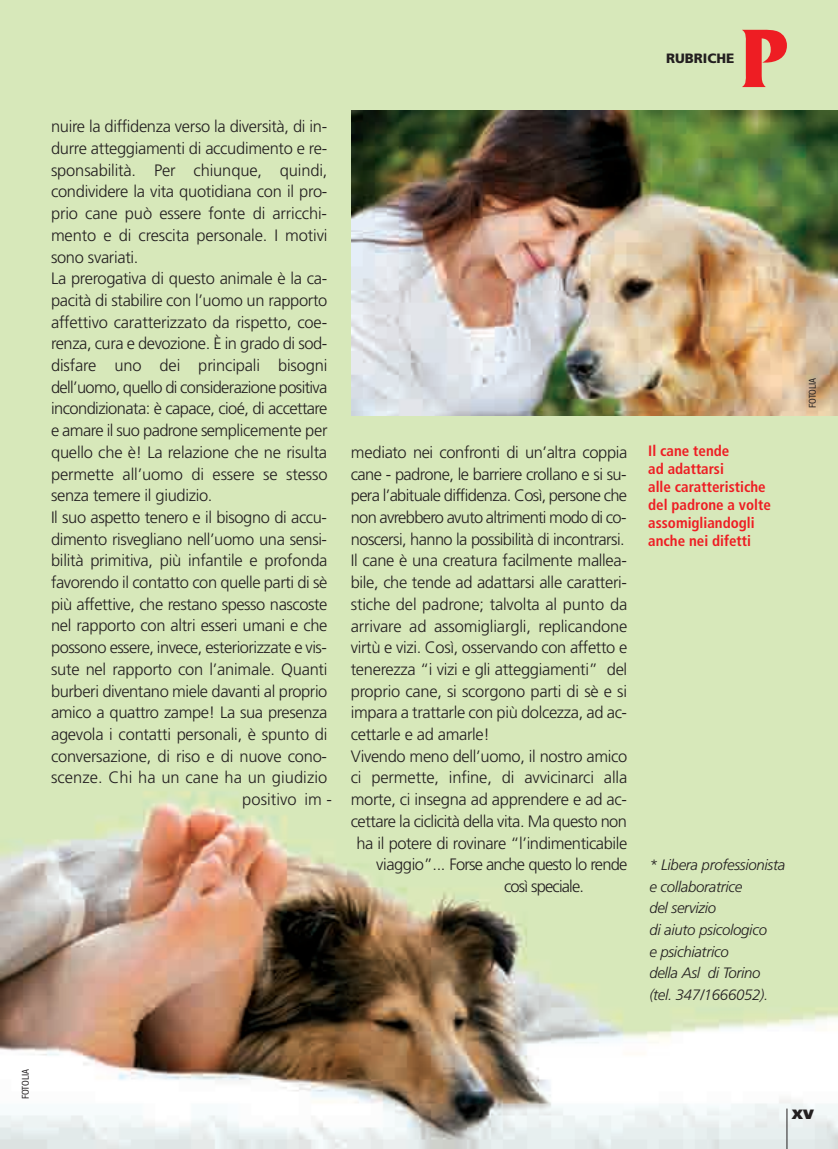
<style>
.page{position:relative;width:838px;height:1149px;background:#fff}
.page>*{position:absolute;margin:0;border:0;box-sizing:border-box;transform-origin:0 0}
.t1{font:300 16.5px "Frutiger";letter-spacing:-.02em;color:#231f20}
.t2{font:300 16.5px "Frutiger";letter-spacing:-.04em;color:#231f20}
.t3{font:300 16.5px "Frutiger";letter-spacing:-.05em;color:#231f20}
.t4{font:300 16.5px "Frutiger";letter-spacing:.005em;color:#231f20}
.t5{font:italic 300 15px/21.6px "Frutiger";letter-spacing:-.02em;color:#231f20}
.t6{font:700 condensed 15px/18px "Frutiger";color:#ee1d23}
.t7{font:900 13.5px "Frutiger";color:#231f20}
.t8{font:900 13.5px "Frutiger";color:#231f20}
.t9{font:condensed 10.2px "Franklin Gothic";color:#231f20}
</style>
<div class="page">
<img style="left:0;top:0;width:838px;height:1148px">
<svg style="left:742px;top:30px;width:45px;height:57px;background:#e47463"></svg>
<img style="left:351px;top:111px;width:487px;height:304px">
<hr style="left:786px;top:1108px;width:1px;height:40px;background:#231f20">
<p class="t7" style="left:666px;top:53px;width:70px">RUBRICHE</p>
<p class="t1" style="left:51px;top:120px;width:278px">nuire la diffidenza verso la diversità, di in-</p>
<p class="t1" style="left:51px;top:142px;width:278px">durre atteggiamenti di accudimento e re-</p>
<p class="t1" style="left:51px;top:163px;width:278px">sponsabilità. Per chiunque, quindi,</p>
<p class="t1" style="left:51px;top:185px;width:278px">condividere la vita quotidiana con il pro-</p>
<p class="t1" style="left:51px;top:207px;width:277px">prio cane può essere fonte di arricchi-</p>
<p class="t1" style="left:51px;top:228px;width:278px">mento e di crescita personale. I motivi</p>
<p class="t1" style="left:51px;top:250px;width:89px">sono svariati.</p>
<p class="t1" style="left:51px;top:272px;width:278px">La prerogativa di questo animale è la ca-</p>
<p class="t1" style="left:51px;top:293px;width:278px">pacità di stabilire con l’uomo un rapporto</p>
<p class="t1" style="left:51px;top:315px;width:278px">affettivo caratterizzato da rispetto, coe-</p>
<p class="t1" style="left:51px;top:337px;width:278px">renza, cura e devozione. È in grado di sod-</p>
<p class="t1" style="left:51px;top:358px;width:278px">disfare uno dei principali bisogni</p>
<p class="t2" style="left:51px;top:380px;width:278px">dell’uomo, quello di considerazione positiva</p>
<p class="t1" style="left:51px;top:402px;width:278px">incondizionata: è capace, cioé, di accettare</p>
<p class="t1" style="left:51px;top:423px;width:278px">e amare il suo padrone sem plicemente per</p>
<p class="t1" style="left:51px;top:445px;width:278px">quello che è! La relazione che ne risulta</p>
<p class="t1" style="left:51px;top:467px;width:278px">permette all’uomo di essere se stesso</p>
<p class="t1" style="left:51px;top:488px;width:163px">senza temere il giudizio.</p>
<p class="t1" style="left:51px;top:510px;width:277px">Il suo aspetto tenero e il bisogno di accu-</p>
<p class="t1" style="left:51px;top:532px;width:277px">dimento risvegliano nell’uomo una sensi-</p>
<p class="t1" style="left:51px;top:553px;width:278px">bilità primitiva, più infantile e profonda</p>
<p class="t1" style="left:51px;top:575px;width:278px">favorendo il contatto con quelle parti di sè</p>
<p class="t1" style="left:51px;top:597px;width:278px">più affettive, che restano spesso nascoste</p>
<p class="t1" style="left:51px;top:619px;width:278px">nel rapporto con altri esseri umani e che</p>
<p class="t1" style="left:51px;top:640px;width:277px">possono essere, invece, esteriorizzate e vis-</p>
<p class="t1" style="left:51px;top:662px;width:278px">sute nel rapporto con l’animale. Quanti</p>
<p class="t1" style="left:51px;top:684px;width:278px">burberi diventano miele davanti al proprio</p>
<p class="t1" style="left:51px;top:705px;width:278px">amico a quattro zampe! La sua presenza</p>
<p class="t1" style="left:51px;top:727px;width:278px">agevola i contatti personali, è spunto di</p>
<p class="t1" style="left:51px;top:749px;width:277px">conversazione, di riso e di nuove cono-</p>
<p class="t4" style="left:51px;top:770px;width:278px">scenze. Chi ha un cane ha un giudizio</p>
<p class="t4" style="left:242px;top:792px;width:91px">positivo im -</p>
<p class="t1" style="left:351px;top:445px;width:278px">me diato nei confronti di un’altra coppia</p>
<p class="t1" style="left:351px;top:467px;width:277px">cane - padrone, le barriere crollano e si su-</p>
<p class="t2" style="left:351px;top:489px;width:278px">pera l’abituale diffidenza. Così, persone che</p>
<p class="t2" style="left:351px;top:510px;width:277px">non avrebbero avuto altrimenti modo di co-</p>
<p class="t1" style="left:351px;top:532px;width:275px">noscersi, hanno la possibilità di incontrarsi.</p>
<p class="t1" style="left:351px;top:554px;width:278px">Il cane è una creatura facilmente mallea-</p>
<p class="t1" style="left:351px;top:575px;width:278px">bile, che tende ad adattarsi alle caratteri-</p>
<p class="t1" style="left:351px;top:597px;width:278px">stiche del padrone; talvolta al punto da</p>
<p class="t1" style="left:351px;top:619px;width:278px">arrivare ad assomigliargli, replicandone</p>
<p class="t1" style="left:351px;top:640px;width:278px">virtù e vizi. Così, osservando con affetto e</p>
<p class="t1" style="left:351px;top:662px;width:278px">tenerezza “i vizi e gli atteggiamenti” del</p>
<p class="t1" style="left:351px;top:684px;width:278px">proprio cane, si scorgono parti di sè e si</p>
<p class="t1" style="left:351px;top:705px;width:278px">impara a trattarle con più dolcezza, ad ac-</p>
<p class="t1" style="left:351px;top:727px;width:141px">cettarle e ad amarle!</p>
<p class="t1" style="left:351px;top:749px;width:278px">Vivendo meno dell’uomo, il nostro amico</p>
<p class="t1" style="left:351px;top:770px;width:278px">ci permette, infine, di avvicinarci alla</p>
<p class="t1" style="left:351px;top:792px;width:278px">morte, ci insegna ad apprendere e ad ac-</p>
<p class="t1" style="left:351px;top:814px;width:278px">cettare la ciclicità della vita. Ma questo non</p>
<p class="t1" style="left:356px;top:835px;width:272px">ha il potere di rovinare “l’indimenticabile</p>
<p class="t3" style="left:376px;top:857px;width:252px">viaggio”... Forse anche que sto lo rende</p>
<p class="t3" style="left:504px;top:879px;width:82px">così speciale.</p>
<p class="t6" style="left:648px;top:443px;width:124px">Il cane tende<br>ad adattarsi<br>alle caratteristiche del padrone a volte assomigliandogli anche nei difetti</p>
<p class="t5" style="left:649px;top:854px;width:137px">* Libera professionista e collaboratrice<br>del servizio<br>di aiuto psicologico<br>e psichiatrico<br>della Asl di Torino (tel. 347/1666052).</p>
<p class="t9" style="left:809px;top:408px;width:31px;rotate:-90deg">FOTOLIA</p>
<p class="t9" style="left:22px;top:1098px;width:31px;rotate:-90deg">FOTOLIA</p>
<p class="t8" style="left:791px;top:1107px;width:23px">XV</p>
</div>
